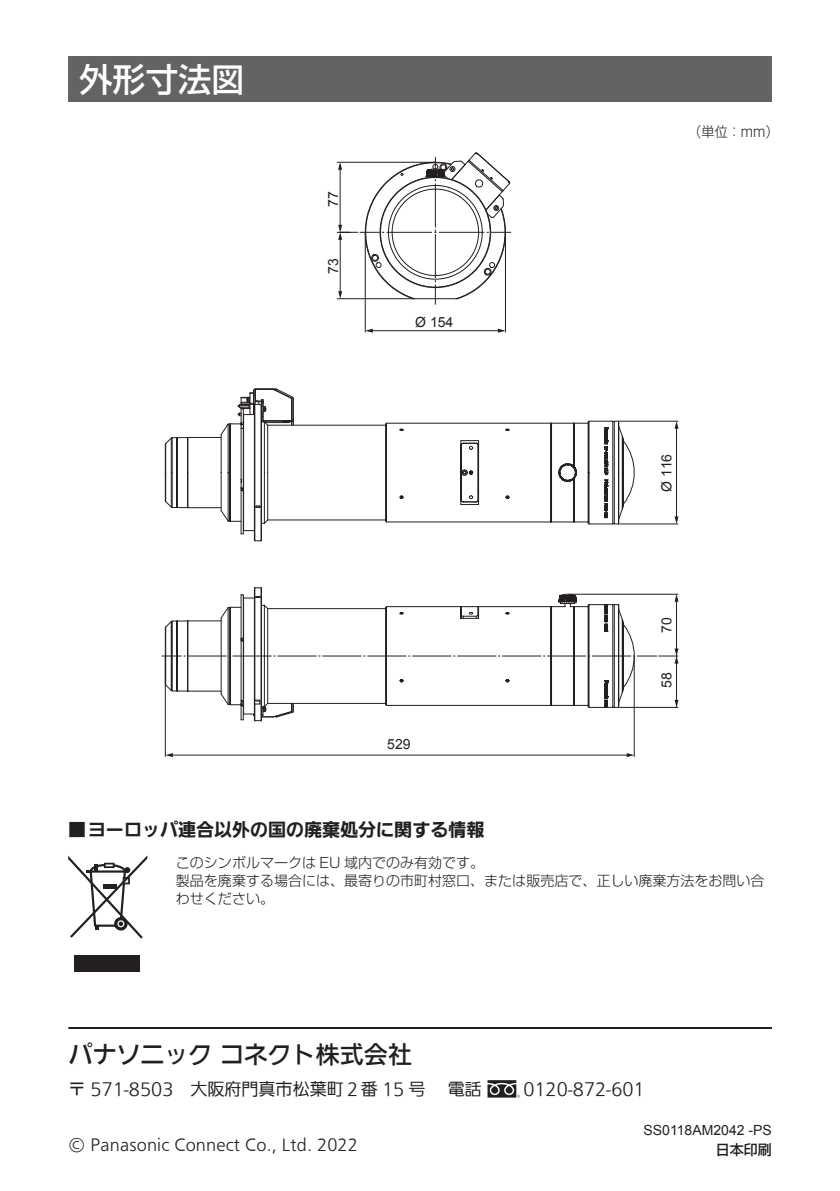
<style>
.page{position:relative;width:840px;height:1191px;background:#fff}
.page>*{position:absolute;margin:0;border:0;box-sizing:border-box;transform-origin:0 0}
.t1{font:500 33px "Shin Go Pro";color:#fff}
.t2{font:24px "PUD Go Dp Mt";color:#231f20}
.t3{font:18px "PUD Go Dp Bt";color:#231f20}
.t4{font:17px "PUD Go Dp Rt";color:#231f20}
.t5{font:15.4px "PUD Sans serif R";letter-spacing:.01em;color:#231f20}
.t6{font:300 14px/18px "Shin Go Pro";color:#231f20}
.t7{font:14px "Arial";color:#231f20}
.t8{font:300 14px "Shin Go Pro";color:#231f20;scale:.93 1}
.t9{font:500 14px "Shin Go Pro";color:#231f20}
.s1{font-size:17.2px}
</style>
<div class="page">
<div style="left:68px;top:57px;width:703px;height:45px;background:#636366"></div>
<svg style="left:623px;top:440px;width:12px;height:64px"></svg>
<svg style="left:172px;top:420px;width:451px;height:121px"></svg>
<svg style="left:165px;top:437px;width:7px;height:71px"></svg>
<hr style="left:172px;top:472px;width:1px;height:35px;background:#231f20">
<hr style="left:172px;top:438px;width:1px;height:34px;background:#231f20">
<hr style="left:171px;top:438px;width:1px;height:34px;background:#231f20">
<hr style="left:171px;top:472px;width:1px;height:35px;background:#231f20">
<svg style="left:237px;top:388px;width:375px;height:136px"></svg>
<hr style="left:170px;top:754px;width:459px;height:1px;background:#231f20">
<hr style="left:633px;top:657px;width:1px;height:100px;background:#231f20">
<hr style="left:165px;top:657px;width:1px;height:100px;background:#231f20">
<hr style="left:675px;top:423px;width:1px;height:99px;background:#231f20">
<hr style="left:619px;top:523px;width:59px;height:1px;background:#231f20">
<hr style="left:619px;top:421px;width:59px;height:1px;background:#231f20">
<svg style="left:165px;top:753px;width:8px;height:4px"></svg>
<svg style="left:626px;top:753px;width:8px;height:4px"></svg>
<svg style="left:162px;top:594px;width:516px;height:127px"></svg>
<svg style="left:674px;top:421px;width:4px;height:8px"></svg>
<svg style="left:674px;top:516px;width:4px;height:8px"></svg>
<hr style="left:367px;top:330px;width:136px;height:1px;background:#231f20">
<hr style="left:365px;top:232px;width:1px;height:100px;background:#231f20">
<hr style="left:505px;top:232px;width:1px;height:100px;background:#231f20">
<svg style="left:497px;top:329px;width:8px;height:4px"></svg>
<svg style="left:365px;top:329px;width:7px;height:4px"></svg>
<svg style="left:337px;top:152px;width:175px;height:152px"></svg>
<svg style="left:68px;top:856px;width:79px;height:82px"></svg>
<div style="left:74px;top:955px;width:66px;height:16px;background:#231f20"></div>
<hr style="left:68px;top:1027px;width:703px;height:2px;background:#231f20">
<svg style="left:487px;top:1080px;width:32px;height:17px"></svg>
<h1 class="t1" style="left:79px;top:53px;width:166px">外形寸法図</h1>
<p class="t7" style="left:324px;top:207px;width:17px;rotate:-90deg">77</p>
<p class="t7" style="left:324px;top:273px;width:17px;rotate:-90deg">73</p>
<p class="t7" style="left:415px;top:313px;width:40px">Ø 154</p>
<p class="t7" style="left:387px;top:735px;width:25px">529</p>
<p class="t8" style="left:688px;top:120px;width:98px">（単位：mm）</p>
<p class="t7" style="left:657px;top:492px;width:40px;rotate:-90deg">Ø 116</p>
<p class="t7" style="left:657px;top:632px;width:17px;rotate:-90deg">70</p>
<p class="t7" style="left:657px;top:688px;width:17px;rotate:-90deg">58</p>
<p class="t3" style="left:68px;top:820px;width:417px">■ ヨーロッパ連合以外の国の廃棄処分に関する情報</p>
<p class="t6" style="left:176px;top:851px;width:590px">このシンボルマークは EU 域内でのみ有効です。<br>製品を廃棄する場合には、最寄りの市町村窓口、または販売店で、正しい廃棄方法をお問い合わせください。</p>
<h2 class="t2" style="left:68px;top:1042px;width:345px">パナソニック コネクト株式会社</h2>
<p class="t4" style="left:68px;top:1080px;width:415px">〒 571-8503　大阪府門真市松葉町２番 15 号　 電話</p>
<p class="t4" style="left:523px;top:1080px;width:140px">0120-872-601　</p>
<p class="t7" style="left:643px;top:1120px;width:130px">SS0118AM2042 -PS</p>
<p class="t9" style="left:715px;top:1138px;width:57px">日本印刷</p>
<p class="t5" style="left:68px;top:1134px;width:291px"><span class="s1">©</span> Panasonic Connect Co., Ltd. 2022</p>
</div>
